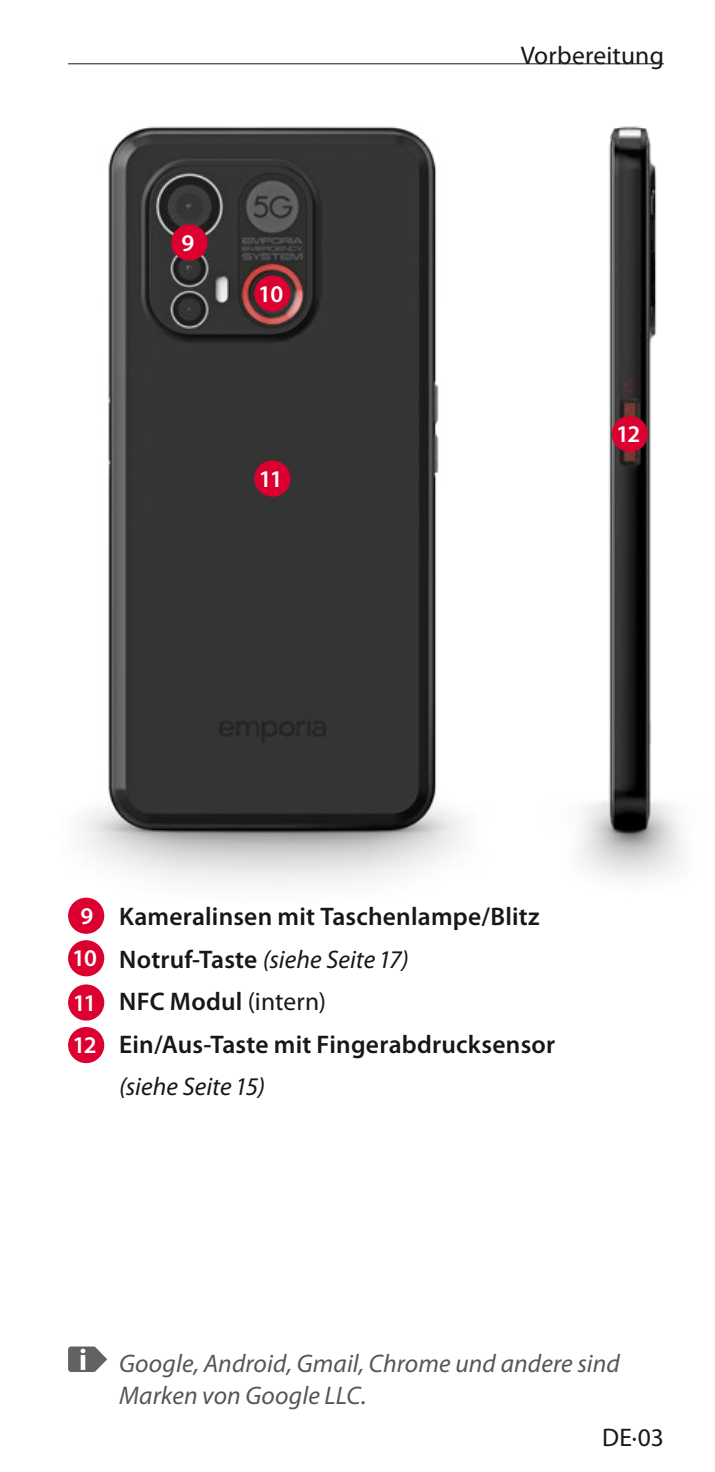
<style>
.page{position:relative;width:715px;height:1472px;background:#fff}
.page>*{position:absolute;margin:0;border:0;box-sizing:border-box;transform-origin:0 0}
.t1{font:600 25.5px "Myriad Pro";letter-spacing:.005em;color:#181716}
.t2{font:italic 25.5px/31.8px "Myriad Pro";letter-spacing:.005em;color:#565655}
.t3{font:italic 25.5px "Myriad Pro";letter-spacing:.005em;color:#181716}
.t4{font:25.5px "Myriad Pro";letter-spacing:.01em;color:#181716}
.t5{font:600 24px "Myriad Pro";color:#fff}
.s1{font-size:24px;color:#fff}
.s2{font-weight:600;font-style:normal;font-size:24px;color:#fff}
.s3{font-weight:600;font-style:normal}
.s4{font-weight:400}
</style>
<div class="page">
<img style="left:570px;top:63px;width:112px;height:816px">
<img style="left:68px;top:64px;width:502px;height:882px">
<hr style="left:68px;top:63px;width:595px;height:1px;background:#181716">
<div style="left:68px;top:897px;width:36px;height:36px;background:#db002f;border-radius:50%"></div>
<div style="left:68px;top:940px;width:36px;height:36px;background:#db002f;border-radius:50%"></div>
<div style="left:68px;top:984px;width:36px;height:36px;background:#db002f;border-radius:50%"></div>
<div style="left:68px;top:1026px;width:36px;height:37px;background:#db002f;border-radius:50%"></div>
<div style="left:171px;top:224px;width:36px;height:36px;background:#db002f;border-radius:50%"></div>
<div style="left:254px;top:275px;width:36px;height:36px;background:#db002f;border-radius:50%"></div>
<div style="left:254px;top:460px;width:36px;height:36px;background:#db002f;border-radius:50%"></div>
<div style="left:611px;top:416px;width:36px;height:36px;background:#db002f;border-radius:50%"></div>
<svg style="left:68px;top:1346px;width:39px;height:25px"></svg>
<p class="t5" style="left:181px;top:229px;width:14px">9</p>
<p class="t5" style="left:258px;top:280px;width:26px">10</p>
<p class="t5" style="left:259px;top:465px;width:25px">11</p>
<p class="t4" style="left:520px;top:40px;width:145px">Vorbereitung</p>
<p class="t5" style="left:616px;top:420px;width:26px">12</p>
<p class="t1" style="left:81px;top:902px;width:460px"><span class="s1">9</span> Kameralinsen mit Taschenlampe/Blitz</p>
<p class="t3" style="left:72px;top:943px;width:338px"><span class="s2">10</span> <span class="s3">Notruf-Taste</span> (siehe Seite 17)</p>
<p class="t1" style="left:73px;top:987px;width:255px"><span class="s1">11</span> NFC Modul <span class="s4">(intern)</span></p>
<p class="t1" style="left:72px;top:1030px;width:484px"><span class="s1">12</span> Ein/Aus-Taste mit Fingerabdrucksensor</p>
<p class="t3" style="left:119px;top:1071px;width:147px">(siehe Seite 15)</p>
<p class="t2" style="left:119px;top:1346px;width:502px">Google, Android, Gmail, Chrome und andere sind<br>Marken von Google LLC.</p>
<p class="t4" style="left:602px;top:1421px;width:63px">DE·03</p>
</div>
